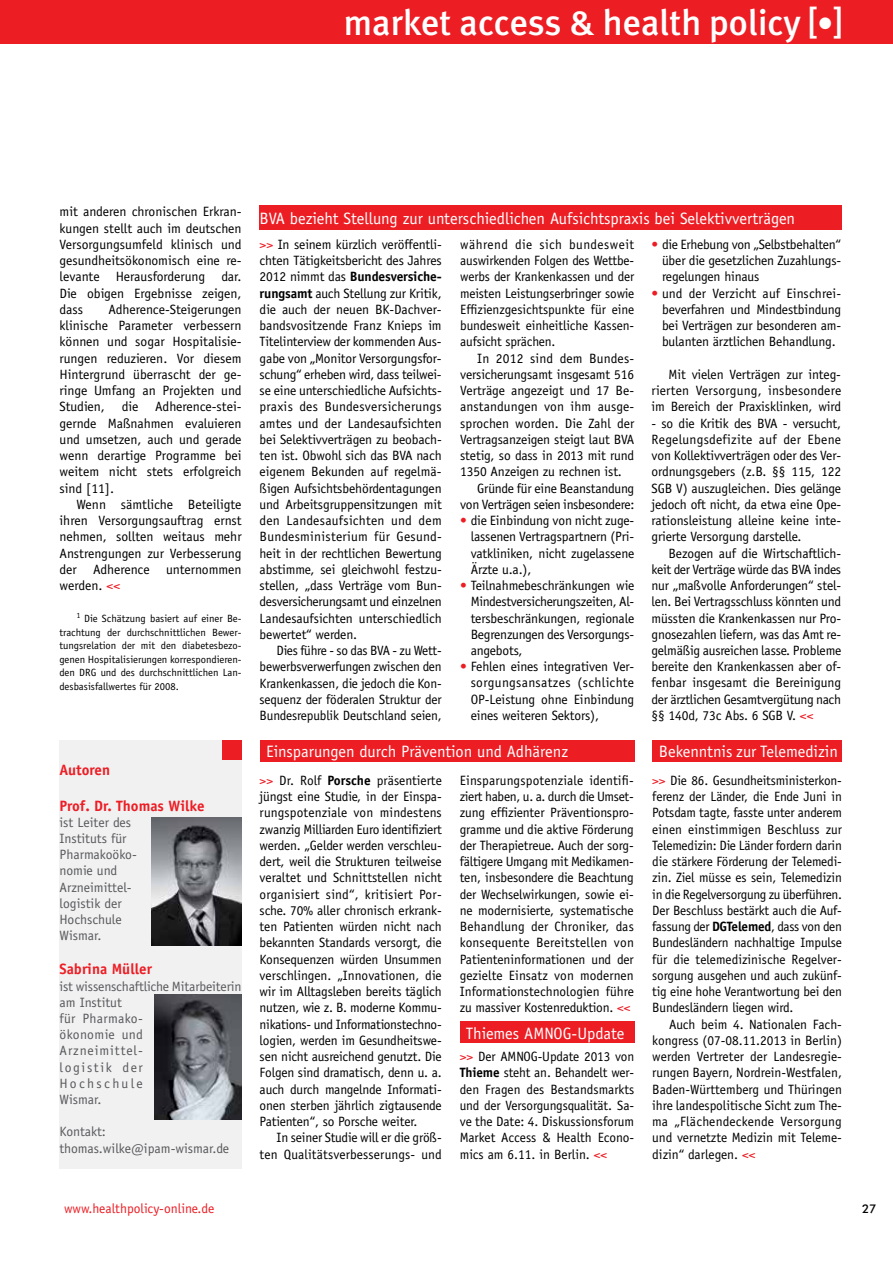
<style>
.page{position:relative;width:893px;height:1263px;background:#fff}
.page>*{position:absolute;margin:0;border:0;box-sizing:border-box;transform-origin:0 0}
.t1{font:500 36px "Meta Plus";color:#fff}
.t2{font:16.5px "Officina Sans";color:#fff}
.t3{font:700 15px "Officina Sans";color:#ed1d24}
.t4{font:13.5px/16.2px "Officina Sans";letter-spacing:-.01em;color:#000;text-align:justify}
.t5{font:13.5px/16.2px "Officina Sans";color:#58595b}
.t6{font:13.5px "Officina Sans";color:#ed1d24}
.t7{font:13.5px "Officina Sans";letter-spacing:.01em;color:#000}
.t8{font:13.5px "Officina Sans";letter-spacing:.015em;color:#000}
.t9{font:500 12px "Futura BT";color:#000}
.t10{font:10.5px/13.5px "Officina Sans";color:#000;text-align:justify}
.s1{font-size:33px}
.s2{color:#ed1d24}
.s3{font-weight:700}
</style>
<div class="page">
<div style="left:0;top:0;width:893px;height:44px;background:#ed1d24"></div>
<div style="left:60px;top:740px;width:182px;height:429px;background:#f1f1f2"></div>
<div style="left:222px;top:740px;width:20px;height:19px;background:#ed1d24"></div>
<div style="left:260px;top:205px;width:582px;height:25px;background:#ed1d24"></div>
<div style="left:260px;top:740px;width:374px;height:21px;background:#ed1d24"></div>
<div style="left:652px;top:740px;width:190px;height:21px;background:#ed1d24"></div>
<div style="left:460px;top:1022px;width:174px;height:21px;background:#ed1d24"></div>
<img style="left:151px;top:817px;width:90px;height:128px">
<img style="left:154px;top:994px;width:87px;height:125px">
<h1 class="t1" style="left:344px;top:1px;width:500px">market access &amp; health policy [<span class="s1">•</span>]</h1>
<p class="t4" style="left:60px;top:204px;width:184px">mit anderen chronischen Erkran&shy;kungen stellt auch im deutschen Versorgungsumfeld klinisch und gesundheitsökonomisch eine re&shy;levante Herausforderung dar.<br>Die obigen Ergebnisse zeigen, dass</p>
<p class="t4" style="left:60px;top:301px;width:184px;text-indent:49px">Adherence-Steigerungen klinische Parameter verbessern können und sogar Hospitalisie&shy;rungen reduzieren. Vor diesem Hintergrund überrascht der ge&shy;ringe Umfang an Projekten und Studien, die Adherence-stei&shy;gernde Maßnahmen evaluieren und umsetzen, auch und gerade wenn derartige Programme bei weitem nicht stets erfolgreich sind [11].</p>
<p class="t4" style="left:60px;top:496px;width:184px;text-indent:17px">Wenn sämtliche Beteiligte ihren Versorgungsauftrag ernst nehmen, sollten weitaus mehr Anstrengungen zur Verbesserung der Adherence unternommen werden. <span class="s2">&lt;&lt;</span></p>
<p class="t10" style="left:60px;top:612px;width:184px;text-indent:17px"><sup>1</sup> Die Schätzung basiert auf einer Be&shy;trachtung der durchschnittlichen Bewer&shy;tungsrelation der mit den diabetesbezo&shy;genen Hospitalisierungen korrespondieren&shy;den DRG und des durchschnittlichen Lan&shy;desbasisfallwertes für 2008.</p>
<p class="t3" style="left:60px;top:760px;width:52px">Autoren</p>
<p class="t3" style="left:60px;top:796px;width:147px">Prof. Dr. Thomas Wilke</p>
<p class="t5" style="left:60px;top:814px;width:79px">ist Leiter des<br>Instituts für<br>Pharmakoöko&shy;nomie und<br>Arzneimittel&shy;logistik der<br>Hochschule<br>Wismar.</p>
<p class="t3" style="left:60px;top:960px;width:94px">Sabrina Müller</p>
<p class="t5" style="left:60px;top:978px;width:184px">ist wissenschaftliche Mitarbeiterin am Institut<br>für Pharmako-<br>ökonomie und<br>Arzneimittel-<br>logistik der<br>Hochschule<br>Wismar.</p>
<p class="t5" style="left:60px;top:1124px;width:171px">Kontakt: thomas.wilke@ipam-wismar.de</p>
<p class="t2" style="left:260px;top:208px;width:537px">BVA bezieht Stellung zur unterschiedlichen Aufsichtspraxis bei Selektivverträgen</p>
<p class="t4" style="left:460px;top:236px;width:176px">während die sich bundesweit auswirkenden Folgen des Wettbe&shy;werbs der Krankenkassen und der meisten Leistungserbringer sowie Effizienzgesichtspunkte für eine bundesweit einheitliche Kassen&shy;aufsicht sprächen.</p>
<p class="t8" style="left:477px;top:350px;width:159px">In 2012 sind dem Bundes-</p>
<p class="t4" style="left:460px;top:366px;width:176px">versicherungsamt insgesamt 516</p>
<p class="t4" style="left:460px;top:382px;width:175px">Verträge angezeigt und 17 Be-</p>
<p class="t7" style="left:460px;top:399px;width:176px">anstandungen von ihm ausge-</p>
<p class="t4" style="left:460px;top:415px;width:176px">sprochen worden. Die Zahl der</p>
<p class="t4" style="left:460px;top:431px;width:176px">Vertragsanzeigen steigt laut BVA</p>
<p class="t4" style="left:460px;top:447px;width:176px">stetig, so dass in 2013 mit rund</p>
<p class="t4" style="left:460px;top:464px;width:163px">1350 Anzeigen zu rechnen ist.</p>
<p class="t4" style="left:477px;top:480px;width:159px">Gründe für eine Beanstandung</p>
<p class="t4" style="left:460px;top:496px;width:176px">von Verträgen seien insbesondere:</p>
<p class="t4" style="left:471px;top:512px;width:165px;text-indent:-10px"><span class="s2">•</span> die Einbindung von nicht zuge&shy;lassenen Vertragspartnern (Pri&shy;vatkliniken, nicht zugelassene Ärzte u.a.),</p>
<p class="t4" style="left:471px;top:577px;width:165px;text-indent:-10px"><span class="s2">•</span> Teilnahmebeschränkungen wie Mindestversicherungszeiten, Al&shy;tersbeschränkungen, regionale Begrenzungen des Versorgungs&shy;angebots,</p>
<p class="t4" style="left:471px;top:659px;width:165px;text-indent:-10px"><span class="s2">•</span> Fehlen eines integrativen Ver&shy;sorgungsansatzes (schlichte OP-Leistung ohne Einbindung eines weiteren Sektors),</p>
<p class="t4" style="left:260px;top:236px;width:184px"><span class="s2">&gt;&gt;</span> In seinem kürzlich veröffentli&shy;chten Tätigkeitsbericht des Jahres 2012 nimmt das <span class="s3">Bundesversiche&shy;rungsamt</span> auch Stellung zur Kritik, die auch der neuen BK-Dachver&shy;bandsvositzende Franz Knieps im Titelinterview der kommenden Aus&shy;gabe von „Monitor Versorgungsfor&shy;schung“ erheben wird, dass teilwei&shy;se eine unterschiedliche Aufsichts&shy;praxis des Bundesversicherungs amtes und der Landesaufsichten bei Selektivverträgen zu beobach&shy;ten ist. Obwohl sich das BVA nach eigenem Bekunden auf regelmä&shy;ßigen Aufsichtsbehördentagungen und Arbeitsgruppensitzungen mit den Landesaufsichten und dem Bundesministerium für Gesund&shy;heit in der rechtlichen Bewertung abstimme, sei gleichwohl festzu&shy;stellen, „dass Verträge vom Bun&shy;desversicherungsamt und einzelnen Landesaufsichten unterschiedlich bewertet“ werden.</p>
<p class="t4" style="left:260px;top:642px;width:184px;text-indent:17px">Dies führe - so das BVA - zu Wett&shy;bewerbsverwerfungen zwischen den Krankenkassen, die jedoch die Kon&shy;sequenz der föderalen Struktur der Bundesrepublik Deutschland seien,</p>
<p class="t4" style="left:662px;top:236px;width:181px;text-indent:-10px"><span class="s2">•</span> die Erhebung von „Selbstbehalten“ über die gesetzlichen Zuzahlungs&shy;regelungen hinaus</p>
<p class="t4" style="left:662px;top:285px;width:181px;text-indent:-10px"><span class="s2">•</span> und der Verzicht auf Einschrei&shy;beverfahren und Mindestbindung bei Verträgen zur besonderen am&shy;bulanten ärztlichen Behandlung.</p>
<p class="t4" style="left:652px;top:366px;width:191px;text-indent:17px">Mit vielen Verträgen zur integ&shy;rierten Versorgung, insbesondere im Bereich der Praxisklinken, wird</p>
<p class="t4" style="left:652px;top:415px;width:191px">- so die Kritik des BVA - versucht, Regelungsdefizite auf der Ebene von Kollektivverträgen oder des Ver&shy;ordnungsgebers (z.B. §§ 115, 122<br>SGB V) auszugleichen. Dies gelänge jedoch oft nicht, da etwa eine Ope&shy;rationsleistung alleine keine inte&shy;grierte Versorgung darstelle.</p>
<p class="t4" style="left:652px;top:545px;width:191px;text-indent:17px">Bezogen auf die Wirtschaftlich&shy;keit der Verträge würde das BVA indes nur „maßvolle Anforderungen“ stel&shy;len. Bei Vertragsschluss könnten und müssten die Krankenkassen nur Pro&shy;gnosezahlen liefern, was das Amt re&shy;gelmäßig ausreichen lasse. Probleme bereite den Krankenkassen aber of&shy;fenbar insgesamt die Bereinigung der ärztlichen Gesamtvergütung nach §§ 140d, 73c Abs. 6 SGB V. <span class="s2">&lt;&lt;</span></p>
<p class="t2" style="left:266px;top:742px;width:304px">Einsparungen durch Prävention und Adhärenz</p>
<p class="t4" style="left:460px;top:772px;width:176px">Einsparungspotenziale identifi&shy;ziert haben, u. a. durch die Umset&shy;zung effizienter Präventionspro&shy;gramme und die aktive Förderung der Therapietreue. Auch der sorg&shy;fältigere Umgang mit Medikamen&shy;ten, insbesondere die Beachtung der Wechselwirkungen, sowie ei&shy;ne modernisierte, systematische Behandlung der Chroniker, das konsequente Bereitstellen von Patienteninformationen und der gezielte Einsatz von modernen Informationstechnologien führe zu massiver Kostenreduktion. <span class="s2">&lt;&lt;</span></p>
<p class="t4" style="left:652px;top:772px;width:191px"><span class="s2">&gt;&gt;</span> Die 86. Gesundheitsministerkon&shy;ferenz der Länder, die Ende Juni in Potsdam tagte, fasste unter anderem einen einstimmigen Beschluss zur Telemedizin: Die Länder fordern darin die stärkere Förderung der Telemedi&shy;zin. Ziel müsse es sein, Telemedizin in die Regelversorgung zu überführen.<br>Der Beschluss bestärkt auch die Auf&shy;fassung der <span class="s3">DGTelemed</span>, dass von den Bundesländern nachhaltige Impulse für die telemedizinische Regelver&shy;sorgung ausgehen und auch zukünf&shy;tig eine hohe Verantwortung bei den Bundesländern liegen wird.</p>
<p class="t4" style="left:652px;top:1016px;width:191px;text-indent:17px">Auch beim 4. Nationalen Fach&shy;kongress (07-08.11.2013 in Berlin) werden Vertreter der Landesregie&shy;rungen Bayern, Nordrein-Westfalen, Baden-Württemberg und Thüringen ihre landespolitische Sicht zum The&shy;ma „Flächendeckende Versorgung und vernetzte Medizin mit Teleme&shy;dizin“ darlegen. <span class="s2">&lt;&lt;</span></p>
<p class="t2" style="left:659px;top:742px;width:181px">Bekenntnis zur Telemedizin</p>
<p class="t4" style="left:260px;top:772px;width:184px"><span class="s2">&gt;&gt;</span> Dr. Rolf <span class="s3">Porsche</span> präsentierte jüngst eine Studie, in der Einspa&shy;rungspotenziale von mindestens zwanzig Milliarden Euro identifiziert werden. „Gelder werden verschleu&shy;dert, weil die Strukturen teilweise veraltet und Schnittstellen nicht organisiert sind“, kritisiert Por&shy;sche. 70% aller chronisch erkrank&shy;ten Patienten würden nicht nach bekannten Standards versorgt, die Konsequenzen würden Unsummen verschlingen. „Innovationen, die wir im Alltagsleben bereits täglich nutzen, wie z. B. moderne Kommu&shy;nikations- und Informationstechno&shy;logien, werden im Gesundheitswe&shy;sen nicht ausreichend genutzt. Die Folgen sind dramatisch, denn u. a. auch durch mangelnde Informati&shy;onen sterben jährlich zigtausende Patienten“, so Porsche weiter.</p>
<p class="t4" style="left:260px;top:1130px;width:184px;text-align:right">In seiner Studie will er die größ&shy;ten Qualitätsverbesserungs- und</p>
<p class="t2" style="left:466px;top:1023px;width:160px">Thiemes AMNOG-Update</p>
<p class="t4" style="left:460px;top:1048px;width:176px"><span class="s2">&gt;&gt;</span> Der AMNOG-Update 2013 von <span class="s3">Thieme</span> steht an. Behandelt wer&shy;den Fragen des Bestandsmarkts und der Versorgungsqualität. Sa&shy;ve the Date: 4. Diskussionsforum Market Access &amp; Health Econo&shy;mics am 6.11. in Berlin. <span class="s2">&lt;&lt;</span></p>
<p class="t6" style="left:64px;top:1200px;width:152px">www.healthpolicy-online.de</p>
<p class="t9" style="left:862px;top:1201px;width:16px">27</p>
</div>
